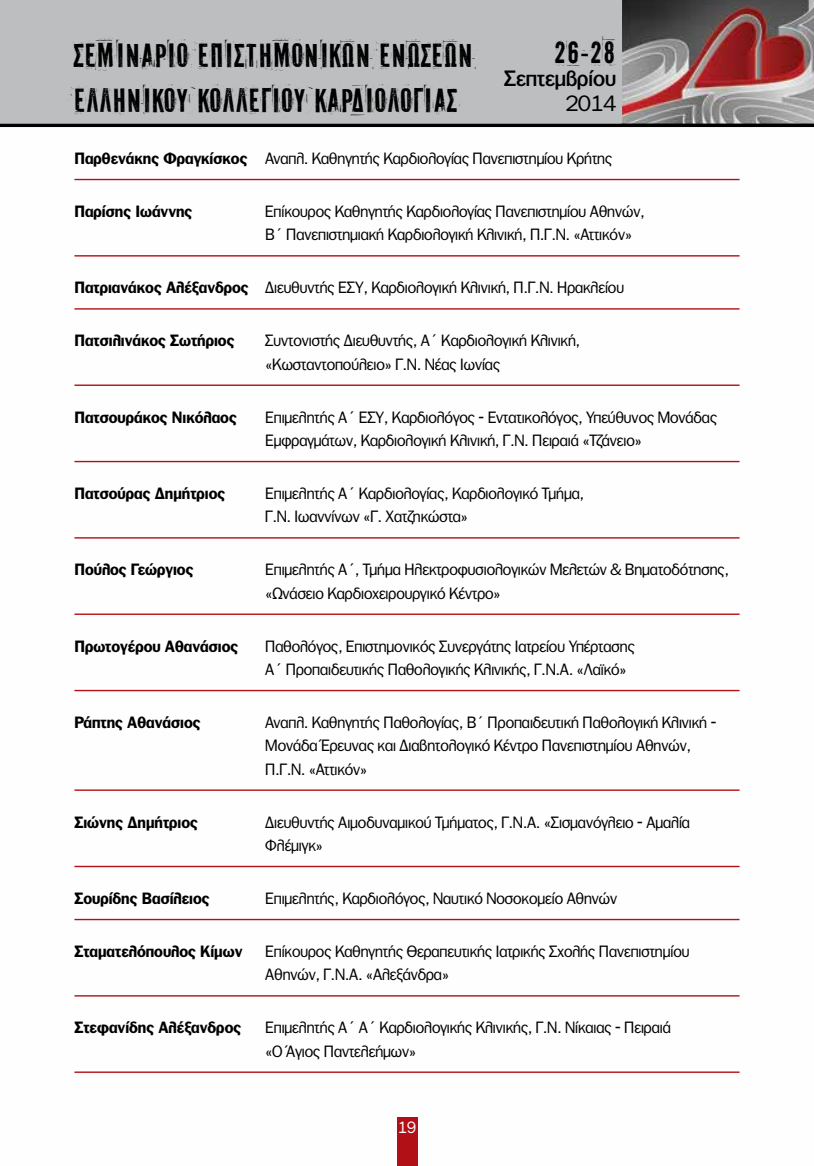
<style>
.page{position:relative;width:814px;height:1166px;background:#fff}
.page>*{position:absolute;margin:0;border:0;box-sizing:border-box;transform-origin:0 0}
.t1{font:31.68px/45.5px "PF Fuel";letter-spacing:-.02em;color:#000}
.t2{font:29.22px "PF Fuel";color:#000}
.t3{font:21.35px "PF Franklin Gothic Med";color:#000}
.t4{font:21.35px "PF Franklin Gothic";color:#000}
.t5{font:15.75px/23.3px "PF Franklin Gothic";color:#000}
.t6{font:700 15.75px "PF Franklin Gothic";color:#000;scale:.95 1}
.t7{font:15.75px "PF Franklin Gothic";color:#fff;scale:.95 1}
.s1{font-weight:700}
</style>
<div class="page">
<img style="left:0;top:0;width:814px;height:1166px">
<div style="left:0;top:0;width:621px;height:123px;background:#bcbec0"></div>
<hr style="left:0;top:124px;width:814px;height:3px;background:#000">
<div style="left:396px;top:1117px;width:21px;height:49px;background:#b11116"></div>
<hr style="left:74px;top:179px;width:665px;height:1px;background:#b11116">
<hr style="left:74px;top:255px;width:665px;height:1px;background:#b11116">
<hr style="left:74px;top:308px;width:665px;height:2px;background:#b11116">
<hr style="left:74px;top:384px;width:665px;height:2px;background:#b11116">
<hr style="left:74px;top:461px;width:665px;height:1px;background:#b11116">
<hr style="left:74px;top:537px;width:665px;height:1px;background:#b11116">
<hr style="left:74px;top:613px;width:665px;height:2px;background:#b11116">
<hr style="left:74px;top:690px;width:665px;height:1px;background:#b11116">
<hr style="left:74px;top:789px;width:665px;height:2px;background:#b11116">
<hr style="left:74px;top:866px;width:665px;height:1px;background:#b11116">
<hr style="left:74px;top:919px;width:665px;height:1px;background:#b11116">
<hr style="left:74px;top:995px;width:665px;height:1px;background:#b11116">
<hr style="left:74px;top:1071px;width:665px;height:2px;background:#b11116">
<h1 class="t1" style="left:73px;top:32px;width:402px">ΣΕΜΙΝΑΡΙΟ ΕΠΙΣΤΗΜΟΝΙΚΩΝ ΕΝΩΣΕΩΝ<br>ΕΛΛΗΝΙΚΟΥ ΚΟΛΛΕΓΙΟΥ ΚΑΡ∆ΙΟΛΟΓΙΑΣ</h1>
<h2 class="t2" style="left:553px;top:34px;width:64px">26-28</h2>
<h3 class="t3" style="left:504px;top:66px;width:113px">Σεπτεµβρίου</h3>
<h3 class="t4" style="left:565px;top:92px;width:52px">2014</h3>
<p class="t5" style="left:74px;top:147px;width:539px"><span class="s1">Παρθενάκης Φραγκίσκος</span> Αναπλ. Καθηγητής Καρδιολογίας Πανεπιστημίου Κρήτης</p>
<p class="t6" style="left:74px;top:202px;width:126px">Παρίσης Ιωάννης</p>
<p class="t5" style="left:265px;top:200px;width:381px">Eπίκουρος Καθηγητής Καρδιολογίας Πανεπιστημίου Αθηνών,<br>Β΄ Πανεπιστημιακή Καρδιολογική Κλινική, Π.Γ.Ν. «Αττικόν»</p>
<p class="t5" style="left:74px;top:276px;width:551px"><span class="s1">Πατριανάκος Αλέξανδρος</span> Διευθυντής ΕΣΥ, Καρδιολογική Κλινική, Π.Γ.Ν. Ηρακλείου</p>
<p class="t6" style="left:74px;top:331px;width:170px">Πατσιλινάκος Σωτήριος</p>
<p class="t5" style="left:265px;top:329px;width:316px">Συντονιστής Διευθυντής, Α΄ Καρδιολογική Κλινική, «Κωσταντοπούλειο» Γ.Ν. Νέας Ιωνίας</p>
<p class="t6" style="left:74px;top:408px;width:172px">Πατσουράκος Νικόλαος</p>
<p class="t5" style="left:265px;top:405px;width:453px">Επιμελητής Α΄ ΕΣΥ, Καρδιολόγος - Εντατικολόγος, Υπεύθυνος Μονάδας<br>Εμφραγμάτων, Καρδιολογική Κλινική, Γ.Ν. Πειραιά «Τζάνειο»</p>
<p class="t6" style="left:74px;top:484px;width:160px">Πατσούρας Δημήτριος</p>
<p class="t5" style="left:265px;top:482px;width:320px">Επιμελητής Α΄ Καρδιολογίας, Καρδιολογικό Τμήμα,<br>Γ.Ν. Ιωαννίνων «Γ. Χατζηκώστα»</p>
<p class="t6" style="left:74px;top:560px;width:127px">Πούλος Γεώργιος</p>
<p class="t5" style="left:265px;top:558px;width:465px">Επιμελητής Α΄, Τμήμα Ηλεκτροφυσιολογικών Μελετών &amp; Βηματοδότησης, «Ωνάσειο Καρδιοχειρουργικό Κέντρο»</p>
<p class="t6" style="left:74px;top:637px;width:174px">Πρωτογέρου Αθανάσιος</p>
<p class="t5" style="left:265px;top:634px;width:371px">Παθολόγος, Επιστημονικός Συνεργάτης Ιατρείου Υπέρτασης<br>Α΄ Προπαιδευτικής Παθολογικής Κλινικής, Γ.Ν.Α. «Λαϊκό»</p>
<p class="t6" style="left:74px;top:713px;width:134px">Ράπτης Αθανάσιος</p>
<p class="t5" style="left:265px;top:711px;width:452px">Αναπλ. Καθηγητής Παθολογίας, Β΄ Προπαιδευτική Παθολογική Κλινική -<br>Μονάδα Έρευνας και Διαβητολογικό Κέντρο Πανεπιστημίου Αθηνών,<br>Π.Γ.Ν. «Αττικόν»</p>
<p class="t6" style="left:74px;top:813px;width:132px">Σιώνης Δημήτριος</p>
<p class="t5" style="left:265px;top:810px;width:426px">Διευθυντής Αιμοδυναμικού Τμήματος, Γ.Ν.Α. «Σισμανόγλειο - Αμαλία<br>Φλέμιγκ»</p>
<p class="t6" style="left:74px;top:889px;width:144px">Σουρίδης Βασίλειος</p>
<p class="t5" style="left:265px;top:886px;width:353px">Επιμελητής, Καρδιολόγος, Ναυτικό Νοσοκομείο Αθηνών</p>
<p class="t6" style="left:74px;top:942px;width:178px">Σταματελόπουλος Κίμων</p>
<p class="t5" style="left:265px;top:939px;width:425px">Επίκουρος Καθηγητής Θεραπευτικής Ιατρικής Σχολής Πανεπιστημίου<br>Αθηνών, Γ.Ν.Α. «Αλεξάνδρα»</p>
<p class="t6" style="left:74px;top:1018px;width:177px">Στεφανίδης Αλέξανδρος</p>
<p class="t5" style="left:265px;top:1016px;width:407px">Επιμελητής Α΄ Α΄ Καρδιολογικής Κλινικής, Γ.Ν. Νίκαιας - Πειραιά «Ο Άγιος Παντελεήμων»</p>
<p class="t7" style="left:398px;top:1119px;width:20px">19</p>
</div>
